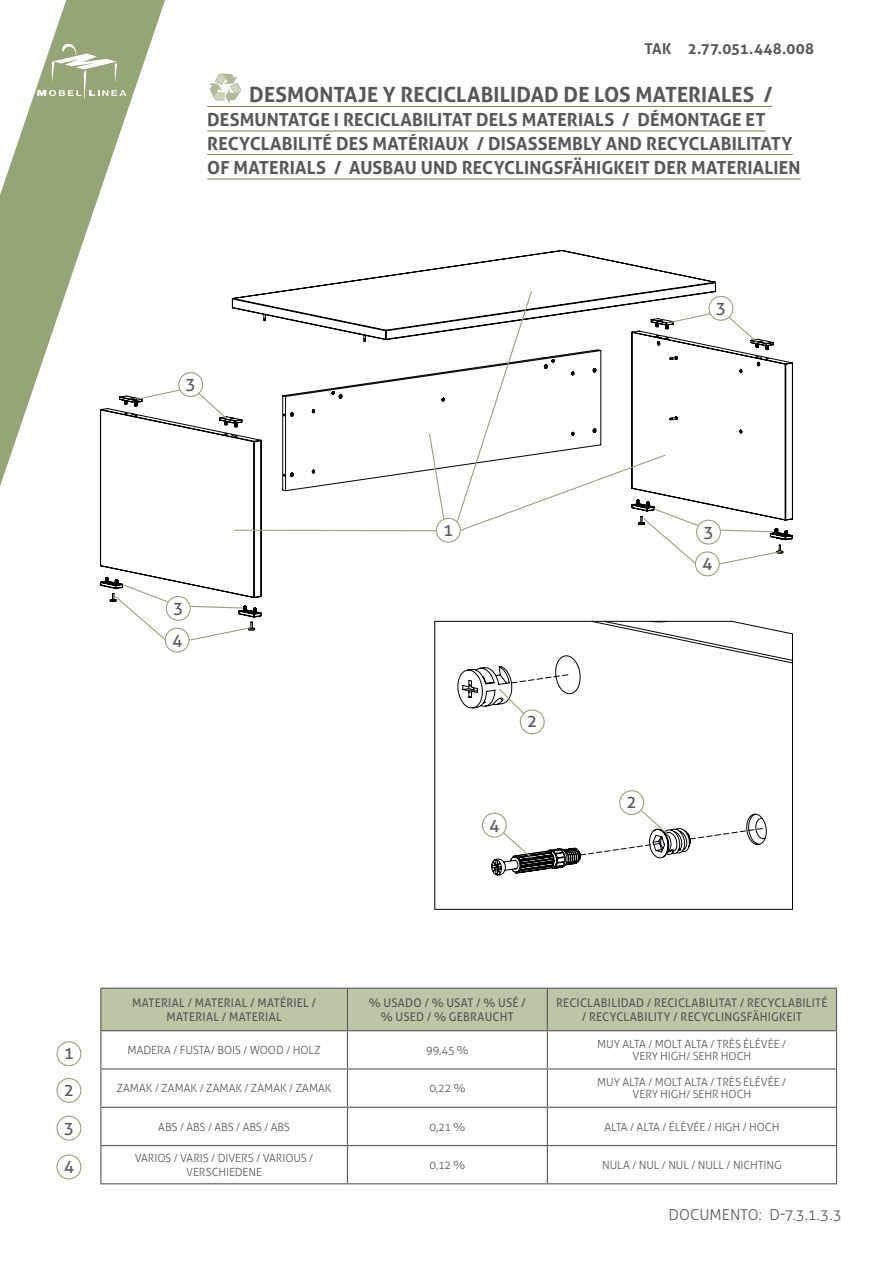
<style>
.page{position:relative;width:893px;height:1263px;background:#fff}
.page>*{position:absolute;margin:0;border:0;box-sizing:border-box;transform-origin:0 0}
.t1{font:700 21px "Aller";letter-spacing:.005em;color:#575756}
.t2{font:700 18px/24px "Aller";letter-spacing:.005em;color:#575756}
.t3{font:17.1px/36.8px "Aller";color:#575756}
.t4{font:300 15px "Aller";color:#575756}
.t5{font:700 15px "Aller";letter-spacing:.015em;color:#575756}
.t6{font:12px/13.5px "Aller";letter-spacing:.025em;color:#575756;text-align:center;scale:.95 1}
.t7{font:300 11.25px/12px "Aller";letter-spacing:-.01em;color:#575756;text-align:center}
</style>
<div class="page">
<svg style="left:0;top:0;width:165px;height:486px"></svg>
<svg style="left:37px;top:44px;width:89px;height:55px"></svg>
<div style="left:101px;top:989px;width:735px;height:41px;background:#bbc6a6"></div>
<hr style="left:347px;top:1031px;width:1px;height:37px;background:#575756">
<hr style="left:347px;top:1069px;width:1px;height:38px;background:#575756">
<hr style="left:347px;top:1108px;width:1px;height:37px;background:#575756">
<hr style="left:347px;top:1146px;width:1px;height:37px;background:#575756">
<hr style="left:100px;top:1031px;width:1px;height:37px;background:#575756">
<hr style="left:100px;top:1068px;width:247px;height:1px;background:#575756">
<hr style="left:100px;top:1069px;width:1px;height:38px;background:#575756">
<hr style="left:347px;top:1068px;width:200px;height:1px;background:#575756">
<hr style="left:100px;top:1107px;width:247px;height:1px;background:#575756">
<hr style="left:100px;top:1108px;width:1px;height:37px;background:#575756">
<hr style="left:347px;top:1107px;width:200px;height:1px;background:#575756">
<hr style="left:100px;top:1145px;width:247px;height:1px;background:#575756">
<hr style="left:100px;top:1146px;width:1px;height:37px;background:#575756">
<hr style="left:347px;top:1145px;width:200px;height:1px;background:#575756">
<hr style="left:100px;top:1183px;width:247px;height:1px;background:#575756">
<hr style="left:347px;top:1183px;width:200px;height:1px;background:#575756">
<hr style="left:547px;top:1031px;width:1px;height:37px;background:#575756">
<hr style="left:836px;top:1031px;width:1px;height:37px;background:#575756">
<hr style="left:547px;top:1068px;width:290px;height:1px;background:#575756">
<hr style="left:547px;top:1069px;width:1px;height:38px;background:#575756">
<hr style="left:836px;top:1069px;width:1px;height:38px;background:#575756">
<hr style="left:547px;top:1107px;width:290px;height:1px;background:#575756">
<hr style="left:547px;top:1108px;width:1px;height:37px;background:#575756">
<hr style="left:836px;top:1108px;width:1px;height:37px;background:#575756">
<hr style="left:547px;top:1145px;width:290px;height:1px;background:#575756">
<hr style="left:547px;top:1146px;width:1px;height:37px;background:#575756">
<hr style="left:836px;top:1146px;width:1px;height:37px;background:#575756">
<hr style="left:547px;top:1183px;width:290px;height:1px;background:#575756">
<hr style="left:100px;top:988px;width:247px;height:1px;background:#575756">
<hr style="left:100px;top:989px;width:1px;height:41px;background:#575756">
<hr style="left:347px;top:988px;width:200px;height:1px;background:#575756">
<hr style="left:347px;top:989px;width:1px;height:41px;background:#575756">
<hr style="left:547px;top:988px;width:290px;height:1px;background:#575756">
<hr style="left:547px;top:989px;width:1px;height:41px;background:#575756">
<hr style="left:836px;top:989px;width:1px;height:41px;background:#575756">
<hr style="left:100px;top:1030px;width:247px;height:1px;background:#575756">
<hr style="left:347px;top:1030px;width:200px;height:1px;background:#575756">
<hr style="left:547px;top:1030px;width:290px;height:1px;background:#575756">
<hr style="left:207px;top:106px;width:565px;height:1px;background:#7d9057">
<hr style="left:207px;top:130px;width:559px;height:2px;background:#7d9057">
<hr style="left:207px;top:154px;width:586px;height:1px;background:#7d9057">
<hr style="left:207px;top:178px;width:594px;height:2px;background:#7d9057">
<svg style="left:99px;top:249px;width:694px;height:382px"></svg>
<svg style="left:434px;top:621px;width:359px;height:289px"></svg>
<svg style="left:457px;top:620px;width:336px;height:256px"></svg>
<div style="left:56px;top:1041px;width:25px;height:25px;border:1px solid #95a575;border-radius:50%"></div>
<div style="left:56px;top:1078px;width:25px;height:25px;border:1px solid #95a575;border-radius:50%"></div>
<div style="left:56px;top:1116px;width:25px;height:25px;border:1px solid #95a575;border-radius:50%"></div>
<div style="left:56px;top:1154px;width:25px;height:25px;border:1px solid #95a575;border-radius:50%"></div>
<svg style="left:209px;top:74px;width:32px;height:30px"></svg>
<div style="left:436px;top:518px;width:25px;height:25px;border:1px solid #95a575;border-radius:50%"></div>
<svg style="left:428px;top:432px;width:17px;height:88px"></svg>
<svg style="left:233px;top:529px;width:204px;height:3px"></svg>
<div style="left:178px;top:372px;width:25px;height:25px;border:1px solid #95a575;border-radius:50%"></div>
<div style="left:708px;top:296px;width:25px;height:25px;border:1px solid #95a575;border-radius:50%"></div>
<div style="left:166px;top:596px;width:25px;height:25px;border:1px solid #95a575;border-radius:50%"></div>
<div style="left:696px;top:520px;width:25px;height:25px;border:1px solid #95a575;border-radius:50%"></div>
<svg style="left:197px;top:392px;width:31px;height:28px"></svg>
<svg style="left:727px;top:315px;width:31px;height:28px"></svg>
<svg style="left:136px;top:389px;width:46px;height:12px"></svg>
<svg style="left:190px;top:605px;width:54px;height:4px"></svg>
<svg style="left:720px;top:529px;width:54px;height:4px"></svg>
<div style="left:165px;top:628px;width:25px;height:25px;border:1px solid #95a575;border-radius:50%"></div>
<div style="left:695px;top:551px;width:25px;height:25px;border:1px solid #95a575;border-radius:50%"></div>
<svg style="left:188px;top:626px;width:64px;height:15px"></svg>
<svg style="left:718px;top:550px;width:64px;height:15px"></svg>
<svg style="left:112px;top:584px;width:57px;height:58px"></svg>
<svg style="left:456px;top:290px;width:256px;height:275px"></svg>
<div style="left:482px;top:813px;width:25px;height:24px;border:1px solid #95a575;border-radius:50%"></div>
<div style="left:619px;top:790px;width:25px;height:25px;border:1px solid #95a575;border-radius:50%"></div>
<svg style="left:502px;top:831px;width:31px;height:29px"></svg>
<svg style="left:639px;top:808px;width:32px;height:29px"></svg>
<div style="left:520px;top:709px;width:25px;height:25px;border:1px solid #95a575;border-radius:50%"></div>
<svg style="left:498px;top:674px;width:71px;height:41px"></svg>
<h3 class="t5" style="left:644px;top:39px;width:171px">TAK 2.77.051.448.008</h3>
<h1 class="t1" style="left:249px;top:81px;width:524px">DESMONTAJE Y RECICLABILIDAD DE LOS MATERIALES /</h1>
<h2 class="t2" style="left:207px;top:108px;width:595px">DESMUNTATGE I RECICLABILITAT DELS MATERIALS / DÉMONTAGE ET<br>RECYCLABILITÉ DES MATÉRIAUX / DISASSEMBLY AND RECYCLABILITATY<br>OF MATERIALS / AUSBAU UND RECYCLINGSFÄHIGKEIT DER MATERIALIEN</h2>
<h3 class="t3" style="left:186px;top:365px;width:12px">3</h3>
<h3 class="t3" style="left:716px;top:289px;width:12px">3</h3>
<h3 class="t3" style="left:173px;top:589px;width:12px">3</h3>
<h3 class="t3" style="left:172px;top:621px;width:12px">4</h3>
<h3 class="t3" style="left:443px;top:511px;width:12px">1</h3>
<h3 class="t3" style="left:527px;top:703px;width:12px">2</h3>
<h3 class="t3" style="left:489px;top:806px;width:12px">4</h3>
<h3 class="t3" style="left:703px;top:513px;width:12px">3</h3>
<h3 class="t3" style="left:702px;top:545px;width:12px">4</h3>
<h3 class="t3" style="left:627px;top:783px;width:12px">2</h3>
<h3 class="t3" style="left:64px;top:1035px;width:12px">1<br>2</h3>
<h3 class="t3" style="left:64px;top:1109px;width:12px">3</h3>
<h3 class="t3" style="left:64px;top:1148px;width:12px">4</h3>
<p class="t6" style="left:132px;top:996px;width:195px">MATERIAL / MATERIAL / MATÉRIEL /<br>MATERIAL / MATERIAL</p>
<p class="t6" style="left:369px;top:996px;width:167px">% USADO / % USAT / % USÉ / % USED / % GEBRAUCHT</p>
<p class="t6" style="left:556px;top:996px;width:287px">RECICLABILIDAD / RECICLABILITAT / RECYCLABILITÉ / RECYCLABILITY / RECYCLINGSFÄHIGKEIT</p>
<p class="t7" style="left:128px;top:1044px;width:195px">MADERA / FUSTA/ BOIS / WOOD / HOLZ</p>
<p class="t7" style="left:426px;top:1044px;width:44px">99,45 %</p>
<p class="t7" style="left:597px;top:1038px;width:191px">MUY ALTA / MOLT ALTA / TRÈS ÉLÉVÉE /<br>VERY HIGH/ SEHR HOCH</p>
<p class="t7" style="left:117px;top:1082px;width:216px">ZAMAK / ZAMAK / ZAMAK / ZAMAK / ZAMAK</p>
<p class="t7" style="left:429px;top:1082px;width:38px">0,22 %</p>
<p class="t7" style="left:597px;top:1076px;width:191px">MUY ALTA / MOLT ALTA / TRÈS ÉLÉVÉE /<br>VERY HIGH/ SEHR HOCH</p>
<p class="t7" style="left:158px;top:1120px;width:133px">ABS / ABS / ABS / ABS / ABS</p>
<p class="t7" style="left:430px;top:1120px;width:37px">0,21 %</p>
<p class="t7" style="left:604px;top:1120px;width:177px">ALTA / ALTA / ÉLÉVÉE / HIGH / HOCH</p>
<p class="t7" style="left:135px;top:1151px;width:180px;line-height:13.4px">VARIOS / VARIS / DIVERS / VARIOUS /<br>VERSCHIEDENE</p>
<p class="t7" style="left:430px;top:1159px;width:37px">0,12 %</p>
<p class="t7" style="left:602px;top:1159px;width:181px">NULA / NUL / NUL / NULL / NICHTING</p>
<h3 class="t4" style="left:669px;top:1206px;width:175px">DOCUMENTO: D-7.3.1.3.3</h3>
</div>
